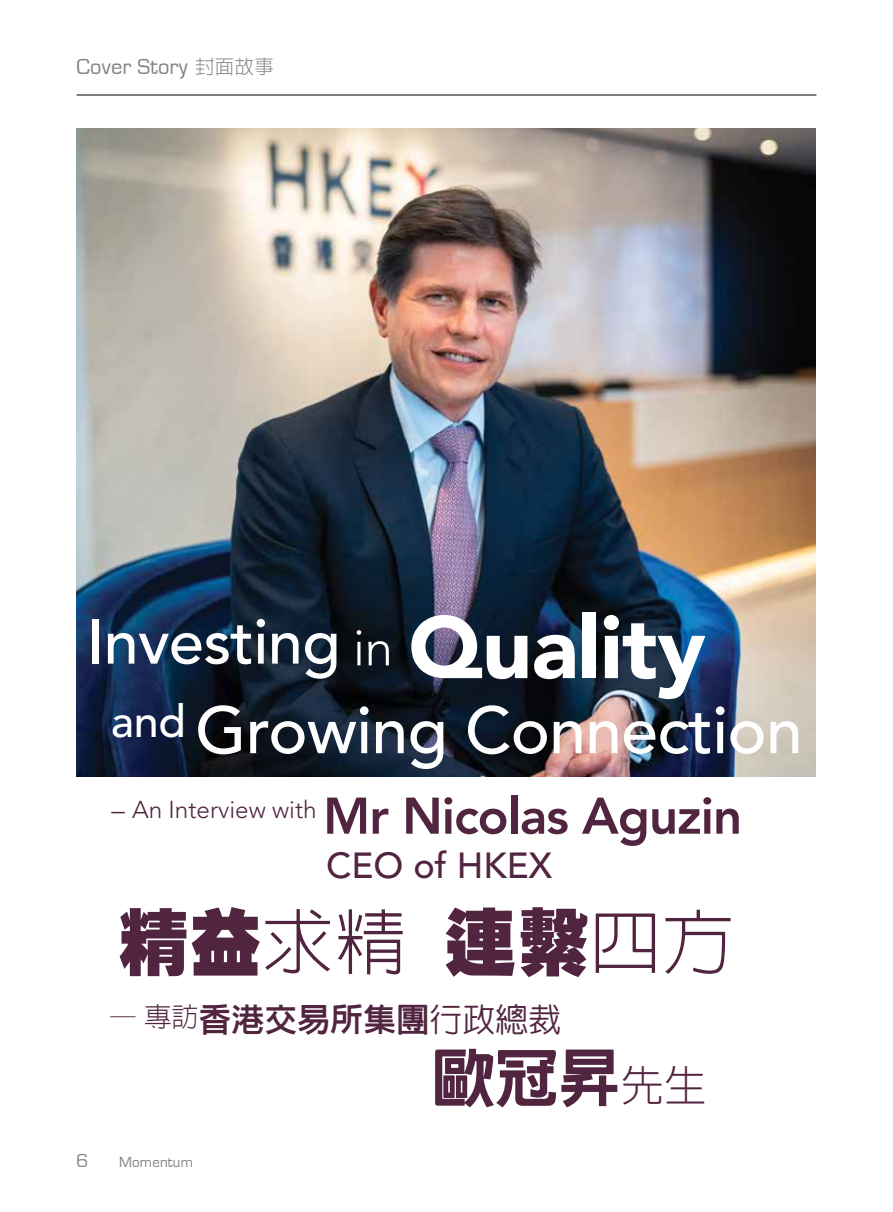
<style>
.page{position:relative;width:893px;height:1212px;background:#fff}
.page>*{position:absolute;margin:0;border:0;box-sizing:border-box;transform-origin:0 0}
.t1{font:900 72px "AR Hei B5";color:#512540}
.t2{font:500 66px "Avenir";letter-spacing:-.01em;color:#fff}
.t3{font:500 63px "Avenir";letter-spacing:-.01em;color:#fff}
.t4{font:800 63px "AR Hei B5";color:#512540}
.t5{font:500 36px "Avenir";color:#512540}
.t6{font:800 33px "AR Hei B5";color:#512540}
.t7{font:300 24.3px "Avenir LT Std";color:#512540}
.t8{font:22.5px "Eurostile";letter-spacing:.01em;color:#808285}
.t9{font:19.5px "Eurostile";color:#808285}
.t10{font:15px "Eurostile";letter-spacing:.01em;color:#808285}
.s1{font-family:"AR Hei B5";font-weight:300;font-size:19.5px}
.s2{font-weight:300;font-size:51px}
.s3{font-weight:900;font-size:87px}
.s4{font-size:27px}
.s5{font-family:"Avenir";font-weight:800;font-size:51px}
.s6{font-weight:300}
.s7{font-weight:300;font-size:29.7px}
.s8{font-weight:300;font-size:27px}
.s9{font-weight:500}
.s10{font-weight:300;font-size:43.2px}
</style>
<div class="page">
<hr style="left:77px;top:95px;width:739px;height:1px;background:#000">
<img style="left:77px;top:128px;width:738px;height:648px">
<p class="t8" style="left:77px;top:55px;width:199px">Cover Story <span class="s1">封面故事</span></p>
<h3 class="t3" style="left:87px;top:605px;width:620px">Investing <span class="s2">in</span> <span class="s3">Quality</span></h3>
<h2 class="t2" style="left:111px;top:692px;width:693px"><sup>and</sup> Growing Connection</h2>
<p class="t7" style="left:112px;top:795px;width:632px"><span class="s4">–</span> An Interview with <span class="s5">Mr Nicolas Aguzin</span></p>
<h3 class="t5" style="left:326px;top:845px;width:228px">CEO of HKEX</h3>
<h1 class="t1" style="left:116px;top:906px;width:619px">精益<span class="s6">求精</span>連繫<span class="s6">四方</span></h1>
<h3 class="t6" style="left:108px;top:1002px;width:455px"><span class="s7">—</span> <span class="s8">專訪</span>香港交易所集團<span class="s9">行政總裁</span></h3>
<h3 class="t4" style="left:432px;top:1046px;width:277px">歐冠昇<span class="s10">先生</span></h3>
<p class="t9" style="left:77px;top:1150px;width:13px">6</p>
<p class="t10" style="left:119px;top:1154px;width:76px">Momentum</p>
</div>
